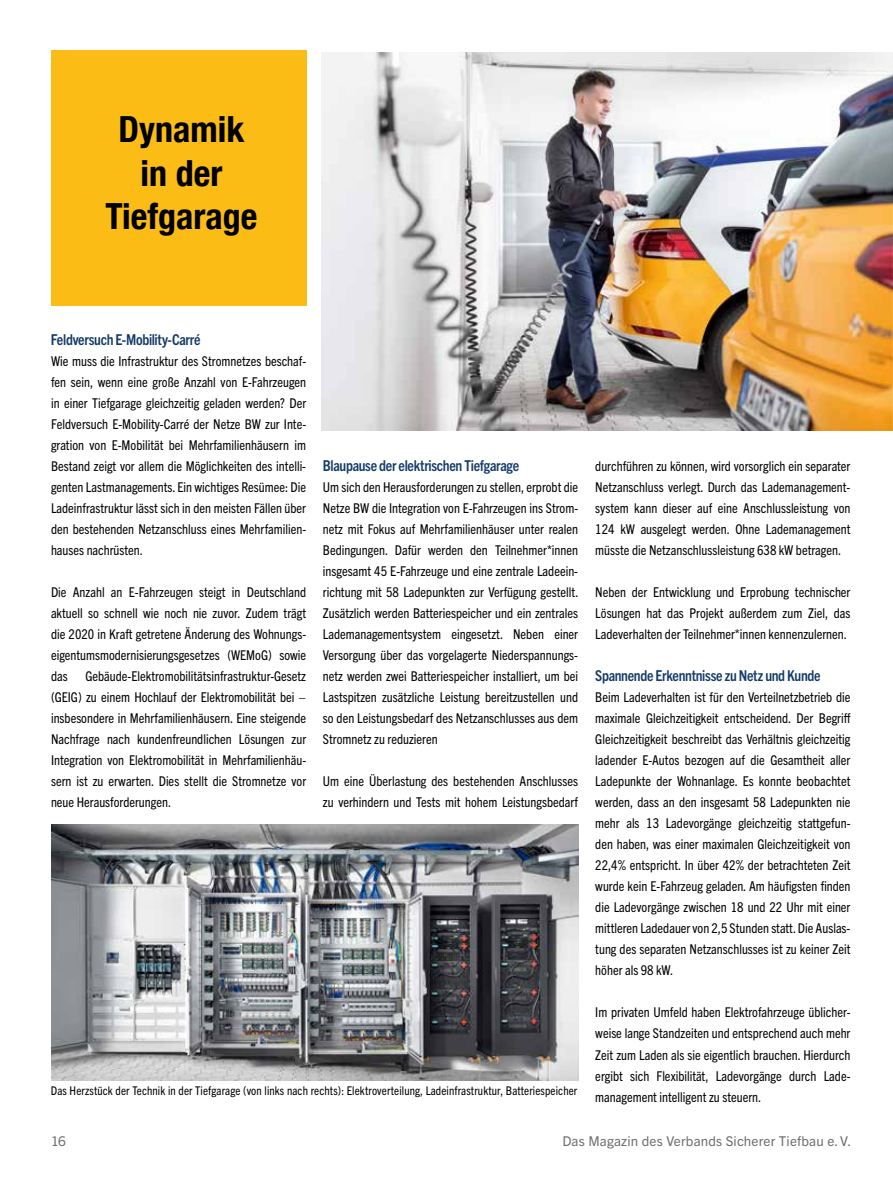
<style>
.page{position:relative;width:893px;height:1191px;background:#fff}
.page>*{position:absolute;margin:0;border:0;box-sizing:border-box;transform-origin:0 0}
.t1{font:700 condensed 36px/43.2px "Helvetica Neue LT";color:#000;text-align:center}
.t2{font:700 condensed 15px "Trade Gothic Next LT Pro";letter-spacing:-.02em;color:#133a68}
.t3{font:condensed 13.5px/21px "Trade Gothic Next LT Pro";color:#000;text-align:justify}
.t4{font:13.5px "Trade Gothic Next LT Pro";letter-spacing:.01em;color:#6e6e6e}
.t5{font:condensed 12px "Trade Gothic Next LT Pro";letter-spacing:.01em;color:#000}
</style>
<div class="page">
<div style="left:52px;top:50px;width:255px;height:255px;background:#fbbc16"></div>
<img style="left:322px;top:52px;width:571px;height:378px">
<img style="left:51px;top:824px;width:527px;height:256px">
<h1 class="t1" style="left:106px;top:107px;width:153px">Dynamik in der<br>Tiefgarage</h1>
<p class="t2" style="left:51px;top:329px;width:151px">Feldversuch E-Mobility-Carré</p>
<p class="t3" style="left:51px;top:350px;width:257px">Wie muss die Infrastruktur des Stromnetzes beschaf&shy;fen sein, wenn eine große Anzahl von E-Fahrzeugen in einer Tiefgarage gleichzeitig geladen werden? Der Feldversuch E-Mobility-Carré der Netze BW zur Inte&shy;gration von E-Mobilität bei Mehrfamilienhäusern im Bestand zeigt vor allem die Möglichkeiten des intelli&shy;genten Lastmanagements. Ein wichtiges Resümee: Die Ladeinfrastruktur lässt sich in den meisten Fällen über den bestehenden Netzanschluss eines Mehrfamilien&shy;hauses nachrüsten.</p>
<p class="t3" style="left:51px;top:581px;width:257px">Die Anzahl an E-Fahrzeugen steigt in Deutschland aktuell so schnell wie noch nie zuvor. Zudem trägt die 2020 in Kraft getretene Änderung des Wohnungs&shy;eigentumsmodernisierungsgesetzes (WEMoG) sowie das</p>
<p class="t3" style="left:51px;top:665px;width:257px;text-indent:34px">Gebäude-Elektromobilitätsinfrastruktur-Gesetz (GEIG) zu einem Hochlauf der Elektromobilität bei – insbesondere in Mehrfamilienhäusern. Eine steigende Nachfrage nach kundenfreundlichen Lösungen zur Integration von Elektromobilität in Mehrfamilienhäu&shy;sern ist zu erwarten. Dies stellt die Stromnetze vor neue Herausforderungen.</p>
<p class="t2" style="left:323px;top:455px;width:198px">Blaupause der elektrischen Tiefgarage</p>
<p class="t3" style="left:323px;top:476px;width:257px">Um sich den Herausforderungen zu stellen, erprobt die Netze BW die Integration von E-Fahrzeugen ins Strom&shy;netz mit Fokus auf Mehrfamilienhäuser unter realen Bedingungen. Dafür werden den Teilnehmer*innen insgesamt 45 E-Fahrzeuge und eine zentrale Ladeein&shy;richtung mit 58 Ladepunkten zur Verfügung gestellt.<br>Zusätzlich werden Batteriespeicher und ein zentrales Lademanagementsystem eingesetzt. Neben einer Versorgung über das vorgelagerte Niederspannungs&shy;netz werden zwei Batteriespeicher installiert, um bei Lastspitzen zusätzliche Leistung bereitzustellen und so den Leistungsbedarf des Netzanschlusses aus dem Stromnetz zu reduzieren</p>
<p class="t3" style="left:323px;top:770px;width:257px">Um eine Überlastung des bestehenden Anschlusses zu verhindern und Tests mit hohem Leistungsbedarf</p>
<p class="t5" style="left:51px;top:1082px;width:528px">Das Herzstück der Technik in der Tiefgarage (von links nach rechts): Elektroverteilung, Ladeinfrastruktur, Batteriespeicher</p>
<p class="t3" style="left:595px;top:455px;width:257px">durchführen zu können, wird vorsorglich ein separater Netzanschluss verlegt. Durch das Lademanagement&shy;system kann dieser auf eine Anschlussleistung von 124 kW ausgelegt werden. Ohne Lademanagement müsste die Netzanschlussleistung 638 kW betragen.</p>
<p class="t3" style="left:595px;top:581px;width:257px">Neben der Entwicklung und Erprobung technischer Lösungen hat das Projekt außerdem zum Ziel, das Ladeverhalten der Teilnehmer*innen kennenzulernen.</p>
<p class="t2" style="left:595px;top:665px;width:227px">Spannende Erkenntnisse zu Netz und Kunde</p>
<p class="t3" style="left:595px;top:686px;width:257px">Beim Ladeverhalten ist für den Verteilnetzbetrieb die maximale Gleichzeitigkeit entscheidend. Der Begriff Gleichzeitigkeit beschreibt das Verhältnis gleichzeitig ladender E-Autos bezogen auf die Gesamtheit aller Ladepunkte der Wohnanlage. Es konnte beobachtet werden, dass an den insgesamt 58 Ladepunkten nie mehr als 13 Ladevorgänge gleichzeitig stattgefun&shy;den haben, was einer maximalen Gleichzeitigkeit von 22,4% entspricht. In über 42% der betrachteten Zeit wurde kein E-Fahrzeug geladen. Am häufigsten finden die Ladevorgänge zwischen 18 und 22 Uhr mit einer mittleren Ladedauer von 2,5 Stunden statt. Die Auslas&shy;tung des separaten Netzanschlusses ist zu keiner Zeit höher als 98 kW.</p>
<p class="t3" style="left:595px;top:1001px;width:257px">Im privaten Umfeld haben Elektrofahrzeuge üblicher&shy;weise lange Standzeiten und entsprechend auch mehr Zeit zum Laden als sie eigentlich brauchen. Hierdurch ergibt sich Flexibilität, Ladevorgänge durch Lade&shy;management intelligent zu steuern.</p>
<p class="t4" style="left:51px;top:1131px;width:17px">16</p>
<p class="t4" style="left:562px;top:1131px;width:290px">Das Magazin des Verbands Sicherer Tiefbau e.V.</p>
</div>
